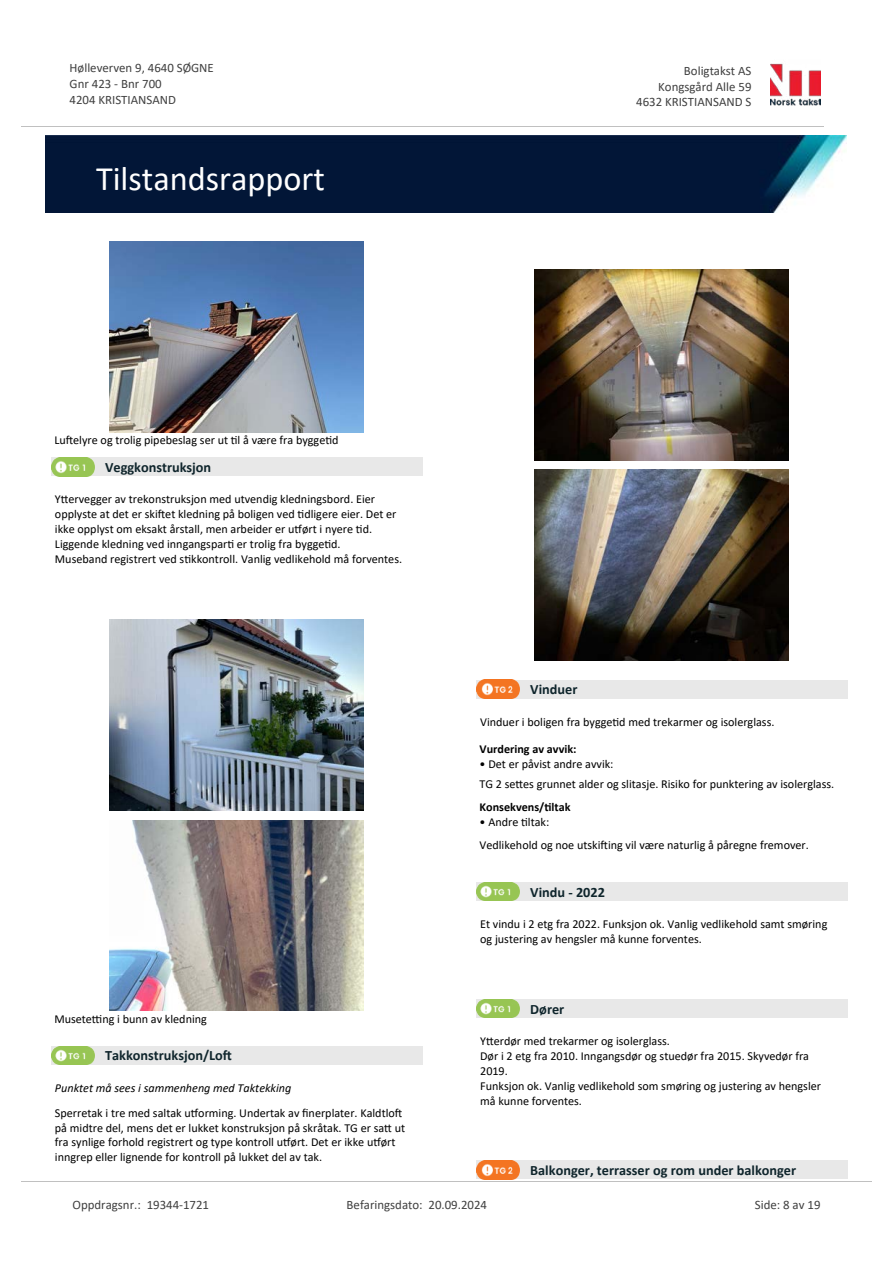
<style>
.page{position:relative;width:893px;height:1263px;background:#fff}
.page>*{position:absolute;margin:0;border:0;box-sizing:border-box;transform-origin:0 0}
.t1{font:34.35px "Calibri";color:#fff}
.t2{font:700 14.25px "Calibri";color:#0f252c}
.t3{font:12.9px/15.8px "Calibri";color:#404040}
.t4{font:12.15px/14.9px "Calibri";color:#000}
.t5{font:italic 12.15px "Calibri";color:#000}
.t6{font:700 12.15px "Calibri";color:#000}
</style>
<div class="page">
<img style="left:109px;top:241px;width:254px;height:191px">
<div style="left:51px;top:458px;width:372px;height:18px;background:#e8e8e8"></div>
<img style="left:51px;top:458px;width:43px;height:18px">
<img style="left:109px;top:620px;width:254px;height:190px">
<img style="left:109px;top:820px;width:254px;height:191px">
<div style="left:51px;top:1046px;width:372px;height:18px;background:#e8e8e8"></div>
<img style="left:51px;top:1046px;width:43px;height:18px">
<img style="left:534px;top:269px;width:254px;height:191px">
<img style="left:534px;top:470px;width:254px;height:190px">
<div style="left:477px;top:680px;width:371px;height:19px;background:#e8e8e8"></div>
<svg style="left:481px;top:684px;width:39px;height:15px"></svg>
<img style="left:477px;top:680px;width:42px;height:18px">
<div style="left:477px;top:883px;width:371px;height:18px;background:#e8e8e8"></div>
<svg style="left:481px;top:887px;width:39px;height:14px"></svg>
<img style="left:477px;top:882px;width:42px;height:18px">
<div style="left:477px;top:999px;width:371px;height:19px;background:#e8e8e8"></div>
<svg style="left:481px;top:1004px;width:39px;height:14px"></svg>
<img style="left:477px;top:999px;width:42px;height:18px">
<div style="left:477px;top:1160px;width:371px;height:19px;background:#e8e8e8"></div>
<svg style="left:482px;top:1160px;width:38px;height:15px"></svg>
<img style="left:477px;top:1161px;width:42px;height:18px">
<img style="left:770px;top:63px;width:51px;height:43px">
<hr style="left:21px;top:127px;width:802px;height:1px;background:#c0c0c0">
<img style="left:46px;top:135px;width:800px;height:78px">
<hr style="left:21px;top:1181px;width:851px;height:1px;background:#c0c0c0">
<p class="t3" style="left:70px;top:60px;width:146px">Hølleverven 9, 4640 SØGNE<br>Gnr 423 - Bnr 700<br>4204 KRISTIANSAND</p>
<p class="t3" style="left:684px;top:63px;width:69px">Boligtakst AS</p>
<p class="t3" style="left:658px;top:78px;width:95px">Kongsgård Alle 59</p>
<p class="t3" style="left:636px;top:94px;width:117px">4632 KRISTIANSAND S</p>
<h1 class="t1" style="left:96px;top:155px;width:230px">Tilstandsrapport</h1>
<p class="t4" style="left:54px;top:432px;width:286px">Lu昀琀elyre og trolig pipebeslag ser ut 琀椀l å være fra bygge琀椀d</p>
<p class="t2" style="left:105px;top:457px;width:108px">Veggkonstruksjon</p>
<p class="t4" style="left:55px;top:492px;width:349px">Y琀琀ervegger av trekonstruksjon med utvendig kledningsbord. Eier opplyste at det er ski昀琀et kledning på boligen ved 琀椀dligere eier. Det er ikke opplyst om eksakt årstall, men arbeider er u琀昀ørt i nyere 琀椀d.<br>Liggende kledning ved inngangspar琀椀 er trolig fra bygge琀椀d.<br>Museband registrert ved s琀椀kkontroll. Vanlig vedlikehold må forventes.</p>
<p class="t4" style="left:54px;top:1011px;width:154px">Musete琀紀ng i bunn av kledning</p>
<p class="t2" style="left:105px;top:1045px;width:128px">Takkonstruksjon/Lo昀琀</p>
<p class="t5" style="left:55px;top:1079px;width:238px">Punktet må sees i sammenheng med Taktekking</p>
<p class="t4" style="left:55px;top:1105px;width:352px">Sperretak i tre med saltak u琀昀orming. Undertak av 昀椀nerplater. Kaldtlo昀琀på midtre del, mens det er lukket konstruksjon på skråtak. TG er sa琀琀 ut fra synlige forhold registrert og type kontroll u琀昀ørt. Det er ikke u琀昀ørt inngrep eller lignende for kontroll på lukket del av tak.</p>
<p class="t2" style="left:530px;top:679px;width:49px">Vinduer</p>
<p class="t4" style="left:480px;top:714px;width:296px">Vinduer i boligen fra bygge琀椀d med trekarmer og isolerglass.</p>
<p class="t6" style="left:480px;top:740px;width:98px">Vurdering av avvik:</p>
<p class="t4" style="left:480px;top:754px;width:356px;line-height:20.1px">• Det er påvist andre avvik:<br>TG 2 se琀琀es grunnet alder og slitasje. Risiko for punktering av isolerglass.</p>
<p class="t6" style="left:480px;top:798px;width:92px">Konsekvens/琀椀ltak</p>
<p class="t4" style="left:480px;top:810px;width:331px;line-height:22.8px">• Andre 琀椀ltak:<br>Vedlikehold og noe utski昀琀ing vil være naturlig å påregne fremover.</p>
<p class="t2" style="left:530px;top:882px;width:76px">Vindu - 2022</p>
<p class="t4" style="left:480px;top:917px;width:349px">Et vindu i 2 etg fra 2022. Funksjon ok. Vanlig vedlikehold samt smøring og justering av hengsler må kunne forventes.</p>
<p class="t2" style="left:530px;top:999px;width:36px">Dører</p>
<p class="t4" style="left:480px;top:1033px;width:342px">Y琀琀erdør med trekarmer og isolerglass.<br>Dør i 2 etg fra 2010. Inngangsdør og stuedør fra 2015. Skyvedør fra 2019.<br>Funksjon ok. Vanlig vedlikehold som smøring og justering av hengsler må kunne forventes.</p>
<p class="t2" style="left:530px;top:1160px;width:267px">Balkonger, terrasser og rom under balkonger</p>
<p class="t3" style="left:72px;top:1197px;width:138px">Oppdragsnr.: 19344-1721</p>
<p class="t3" style="left:347px;top:1197px;width:142px">Befaringsdato: 20.09.2024</p>
<p class="t3" style="left:755px;top:1197px;width:67px">Side: 8 av 19</p>
</div>
